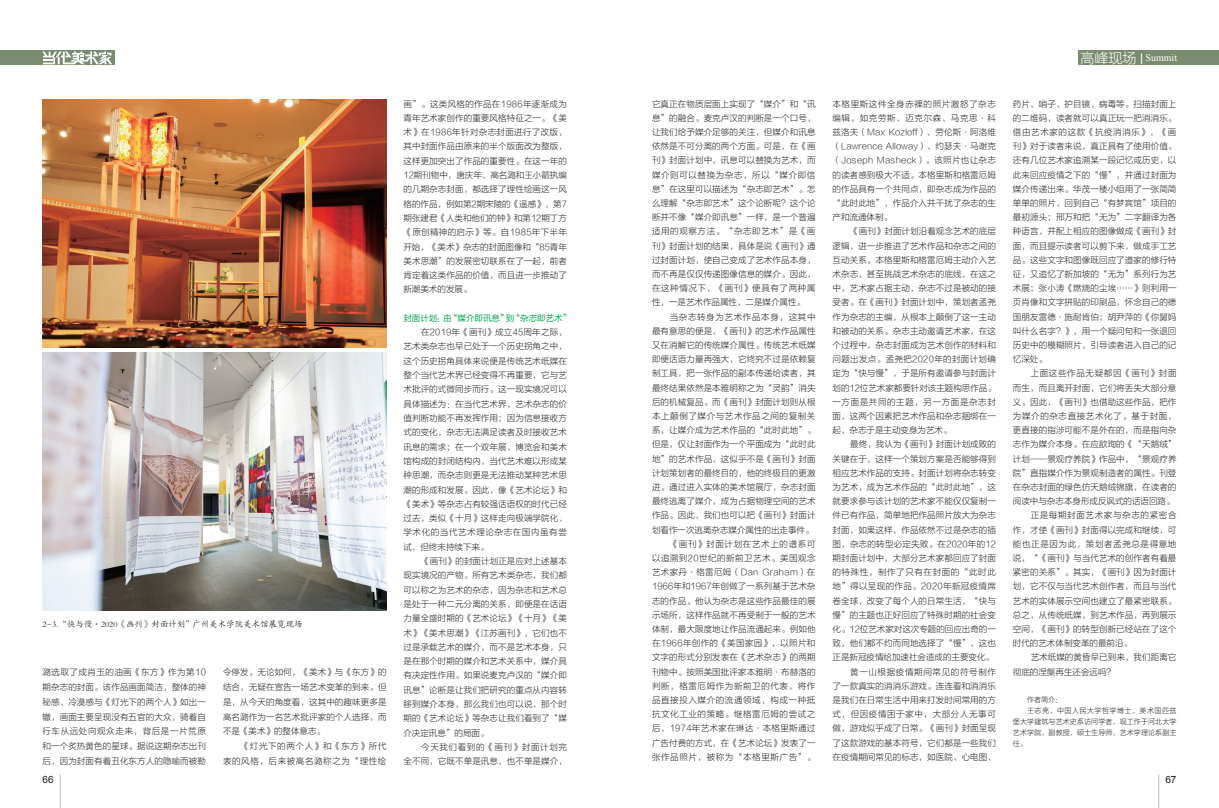
<style>
.page{position:relative;width:1219px;height:808px;background:#fff}
.page>*{position:absolute;margin:0;border:0;box-sizing:border-box;transform-origin:0 0}
.t1{font:10px "Times New Roman";letter-spacing:-.005em;color:#fff}
.t2{font:10px "Arial";color:#231f20}
.正文{font:8.5px/14.2px "FZLTXHK GBK1 0";letter-spacing:.015em;color:#231f20;text-align:justify}
.正文-2{font:8.5px "FZKTK GBK1 0";color:#231f20}
.正文-3{font:8.5px/14.9px "FZLTXHK GBK1 0";letter-spacing:.07em;color:#231f20;text-align:right}
.小标{font:8.5px "FZLTHJW GB1 0";color:#00a54f}
.注释{font:7px/11px "FZLTXHJW GB1 0";letter-spacing:.015em;color:#231f20;text-align:justify}
.s1{font-family:"FZLTXHK GBK1 0";font-size:14px}
.s2{font-family:"FZLTCHK GBK1 0"}
</style>
<div class="page">
<div style="left:1078px;top:51px;width:141px;height:14px;background:#7b8b6f"></div>
<hr style="left:60px;top:775px;width:1px;height:33px;background:#bcbdc0">
<hr style="left:1158px;top:775px;width:1px;height:33px;background:#bcbdc0">
<div style="left:0;top:51px;width:115px;height:14px;background:#7b8b6f"></div>
<svg style="left:43px;top:52px;width:69px;height:12px"></svg>
<img style="left:43px;top:99px;width:343px;height:249px">
<img style="left:43px;top:353px;width:343px;height:258px">
<p class="正文-2" style="left:43px;top:619px;width:262px">2-3.“快与慢·2020《画刊》封面计划”广州美术学院美术馆展览现场</p>
<p class="正文" style="left:43px;top:665px;width:165px;line-height:14.9px">潞选取了成肖玉的油画《东方》作为第10期杂志的封面。该作品画面简洁，整体的神秘感、冷漠感与《灯光下的两个人》如出一辙，画面主要呈现没有五官的大众，骑着自行车从远处向观众走来，背后是一片荒原和一个炙热黄色的星球。据说这期杂志出刊后，因为封面有着丑化东方人的隐喻而被勒</p>
<p class="正文" style="left:223px;top:665px;width:165px;line-height:14.9px">令停发。无论如何，《美术》与《东方》的结合，无疑在宣告一场艺术变革的到来。但是，从今天的角度看，这其中的趣味更多是高名潞作为一名艺术批评家的个人选择，而不是《美术》的整体意志。</p>
<p class="正文-3" style="left:223px;top:739px;width:165px">《灯光下的两个人》和《东方》所代<br>表的风格，后来被高名潞称之为“理性绘</p>
<p class="正文" style="left:403px;top:97px;width:165px">画”。这类风格的作品在1986年逐渐成为青年艺术家创作的重要风格特征之一。《美术》在1986年针对杂志封面进行了改版，其中封面作品由原来的半个版面改为整版，这样更加突出了作品的重要性。在这一年的12期刊物中，唐庆年、高名潞和王小箭执编的几期杂志封面，都选择了理性绘画这一风格的作品，例如第2期宋陵的《遥感》，第7期张建君《人类和他们的钟》和第12期丁方《原创精神的启示》等。自1985年下半年开始，《美术》杂志的封面图像和“85青年美术思潮”的发展密切联系在了一起，前者肯定着这类作品的价值，而且进一步推动了新潮美术的发展。</p>
<p class="小标" style="left:403px;top:313px;width:169px">封面计划：由“媒介即讯息”到“杂志即艺术”</p>
<p class="正文" style="left:403px;top:325px;width:165px;text-indent:18px">在2019年《画刊》成立45周年之际，艺术类杂志也早已处于一个历史拐角之中，这个历史拐角具体来说便是传统艺术纸媒在整个当代艺术界已经变得不再重要，它与艺术批评的式微同步而行。这一现实境况可以具体描述为：在当代艺术界，艺术杂志的价值判断功能不再发挥作用；因为信息接收方式的变化，杂志无法满足读者及时接收艺术讯息的需求；在一个双年展、博览会和美术馆构成的封闭结构内，当代艺术难以形成某种思潮，而杂志则更是无法推动某种艺术思潮的形成和发展。因此，像《艺术论坛》和《美术》等杂志占有较强话语权的时代已经过去，类似《十月》这样走向极端学院化、学术化的当代艺术理论杂志在国内虽有尝试，但终未持续下来。</p>
<p class="正文" style="left:403px;top:554px;width:165px;text-indent:18px">《画刊》的封面计划正是应对上述基本现实境况的产物。所有艺术类杂志，我们都可以称之为艺术的杂志，因为杂志和艺术总是处于一种二元分离的关系，即便是在话语力量全盛时期的《艺术论坛》《十月》《美术》《美术思潮》《江苏画刊》，它们也不过是承载艺术的媒介，而不是艺术本身，只是在那个时期的媒介和艺术关系中，媒介具有决定性作用。如果说麦克卢汉的“媒介即讯息”论断是让我们把研究的重点从内容转移到媒介本身，那么我们也可以说，那个时期的《艺术论坛》等杂志让我们看到了“媒介决定讯息”的局面。</p>
<p class="正文" style="left:403px;top:740px;width:165px;text-align:right">今天我们看到的《画刊》封面计划完<br>全不同，它既不单是讯息，也不单是媒介，</p>
<p class="正文" style="left:652px;top:97px;width:165px">它真正在物质层面上实现了“媒介”和“讯息”的融合。麦克卢汉的判断是一个口号，让我们给予媒介足够的关注，但媒介和讯息依然是不可分离的两个方面。可是，在《画刊》封面计划中，讯息可以替换为艺术，而媒介则可以替换为杂志，所以“媒介即信息”在这里可以描述为“杂志即艺术”。怎么理解“杂志即艺术”这个论断呢？这个论断并不像“媒介即讯息”一样，是一个普遍适用的观察方法。“杂志即艺术”是《画刊》封面计划的结果，具体是说《画刊》通过封面计划，使自己变成了艺术作品本身，而不再是仅仅传递图像信息的媒介。因此，在这种情况下，《画刊》便具有了两种属性，一是艺术作品属性，二是媒介属性。</p>
<p class="正文" style="left:652px;top:310px;width:165px;text-indent:18px">当杂志转身为艺术作品本身，这其中最有意思的便是，《画刊》的艺术作品属性又在消解它的传统媒介属性。传统艺术纸媒即便话语力量再强大，它终究不过是依赖复制工具，把一张作品的副本传递给读者，其最终结果依然是本雅明称之为“灵韵”消失后的机械复品。而《画刊》封面计划则从根本上颠倒了媒介与艺术作品之间的复制关系，让媒介成为艺术作品的“此时此地”。但是，仅让封面作为一个平面成为“此时此地”的艺术作品，这似乎不是《画刊》封面计划策划者的最终目的，他的终极目的更激进。通过进入实体的美术馆展厅，杂志封面最终逃离了媒介，成为占据物理空间的艺术作品。因此，我们也可以把《画刊》封面计划看作一次逃离杂志媒介属性的出走事件。</p>
<p class="正文" style="left:652px;top:537px;width:165px;text-indent:18px">《画刊》封面计划在艺术上的谱系可以追溯到20世纪的新前卫艺术。美国观念艺术家丹·格雷厄姆（Dan Graham）在1966年和1967年创做了一系列基于艺术杂志的作品。他认为杂志是这些作品最佳的展示场所，这样作品就不再受制于一般的艺术体制，最大限度地让作品流通起来。例如他在1966年创作的《美国家园》，以照片和文字的形式分别发表在《艺术杂志》的两期刊物中。按照美国批评家本雅明·布赫洛的判断，格雷厄姆作为新前卫的代表，将作品直接投入媒介的流通领域，构成一种抵抗文化工业的策略。继格雷厄姆的尝试之后，1974年艺术家在琳达·本格里斯通过广告付费的方式，在《艺术论坛》发表了一张作品照片，被称为“本格里斯广告”。</p>
<p class="正文" style="left:832px;top:97px;width:165px">本格里斯这件全身赤裸的照片激怒了杂志编辑，如克劳斯、迈克尔森、马克思·科兹洛夫（Max Kozloff）、劳伦斯·阿洛维（Lawrence Alloway）、约瑟夫·马谢克（Joseph Masheck）。该照片也让杂志的读者感到极大不适。本格里斯和格雷厄姆的作品具有一个共同点，即杂志成为作品的“此时此地”，作品介入并干扰了杂志的生产和流通体制。</p>
<p class="正文" style="left:832px;top:225px;width:165px;text-indent:18px">《画刊》封面计划沿着观念艺术的底层逻辑，进一步推进了艺术作品和杂志之间的互动关系。本格里斯和格雷厄姆主动介入艺术杂志，甚至挑战艺术杂志的底线，在这之中，艺术家占据主动，杂志不过是被动的接受者。在《画刊》封面计划中，策划者孟尧作为杂志的主编，从根本上颠倒了这一主动和被动的关系。杂志主动邀请艺术家，在这个过程中，杂志封面成为艺术创作的材料和问题出发点。孟尧把2020年的封面计划确定为“快与慢”，于是所有邀请参与封面计划的12位艺术家都要针对该主题构思作品。一方面是共同的主题，另一方面是杂志封面，这两个因素把艺术作品和杂志捆绑在一起，杂志于是主动变身为艺术。</p>
<p class="正文" style="left:832px;top:438px;width:165px;text-indent:18px">最终，我认为《画刊》封面计划成败的关键在于，这样一个策划方案是否能够得到相应艺术作品的支持。封面计划将杂志转变为艺术，成为艺术作品的“此时此地”，这就要求参与该计划的艺术家不能仅仅复制一件已有作品，简单地把作品照片放大为杂志封面，如果这样，作品依然不过是杂志的插图，杂志的转型必定失败。在2020年的12期封面计划中，大部分艺术家都回应了封面的特殊性，制作了只有在封面的“此时此地”得以呈现的作品。2020年新冠疫情席卷全球，改变了每个人的日常生活，“快与慢”的主题也正好回应了特殊时期的社会变化。12位艺术家对这次专题的回应出奇的一致，他们都不约而同地选择了“慢”，这也正是新冠疫情给加速社会造成的主要变化。</p>
<p class="正文" style="left:832px;top:665px;width:165px;text-indent:18px">黄一山根据疫情期间常见的符号制作了一款真实的消消乐游戏。连连看和消消乐是我们在日常生活中用来打发时间常用的方式，但因疫情困于家中，大部分人无事可做，游戏似乎成了日常。《画刊》封面呈现了这款游戏的基本符号，它们都是一些我们在疫情期间常见的标志，如医院、心电图、</p>
<p class="t1" style="left:1080px;top:51px;width:98px"><span class="s1">高峰现场</span> <span class="s2">|</span> Summit</p>
<p class="正文" style="left:1013px;top:97px;width:165px">药片、哨子、护目镜、病毒等。扫描封面上的二维码，读者就可以真正玩一把消消乐。借由艺术家的这款《抗疫消消乐》，《画刊》对于读者来说，真正具有了使用价值。还有几位艺术家追溯某一段记忆或历史，以此来回应疫情之下的“慢”，并通过封面为媒介传递出来。华茂一楼小组用了一张简简单单的照片，回到自己“有梦宾馆”项目的最初源头；邢万和把“无为”二字翻译为各种语言，并配上相应的图像做成《画刊》封面，而且提示读者可以剪下来，做成手工艺品。这些文字和图像既回应了道家的修行特征，又追忆了新加坡的“无为”系列行为艺术展；张小涛《燃烧的尘埃……》则利用一页肖像和文字拼贴的印刷品，怀念自己的德国朋友雷德·施耐肯伯；胡尹萍的《你舅妈叫什么名字？》，用一个疑问句和一张退回历史中的模糊照片，引导读者进入自己的记忆深处。</p>
<p class="正文" style="left:1013px;top:367px;width:165px;text-indent:18px">上面这些作品无疑都因《画刊》封面而生，而且离开封面，它们将丢失大部分意义。因此，《画刊》也借助这些作品，把作为媒介的杂志直接艺术化了。基于封面，更直接的指涉可能不是外在的，而是指向杂志作为媒介本身。在应歆珣的《“天鹅绒”计划——景观疗养院》作品中，“景观疗养院”直指媒介作为景观制造者的属性。刊登在杂志封面的绿色仿天鹅绒锦旗，在读者的阅读中与杂志本身形成反讽式的话语回路。</p>
<p class="正文" style="left:1013px;top:509px;width:165px;text-indent:18px">正是每期封面艺术家与杂志的紧密合作，才使《画刊》封面得以完成和继续，可能也正是因为此，策划者孟尧总是得意地说，“《画刊》与当代艺术的创作者有着最紧密的关系”。其实，《画刊》因为封面计划，它不仅与当代艺术创作者，而且与当代艺术的实体展示空间也建立了最紧密联系。总之，从传统纸媒，到艺术作品，再到展示空间，《画刊》的转型创新已经站在了这个时代的艺术体制变革的最前沿。</p>
<p class="正文" style="left:1013px;top:651px;width:165px;text-indent:18px">艺术纸媒的黄昏早已到来，我们距离它彻底的涅槃再生还会远吗？</p>
<p class="注释" style="left:1027px;top:694px;width:36px">作者简介：</p>
<p class="注释" style="left:1013px;top:705px;width:165px;text-indent:14px">王志亮，中国人民大学哲学博士，美术国匹兹堡大学建筑与艺术史系访问学者，现工作于河北大学艺术学院，副教授，硕士生导师，艺术学理论系副主任。</p>
<p class="t2" style="left:43px;top:773px;width:13px">66</p>
<p class="t2" style="left:1165px;top:773px;width:13px">67</p>
</div>
